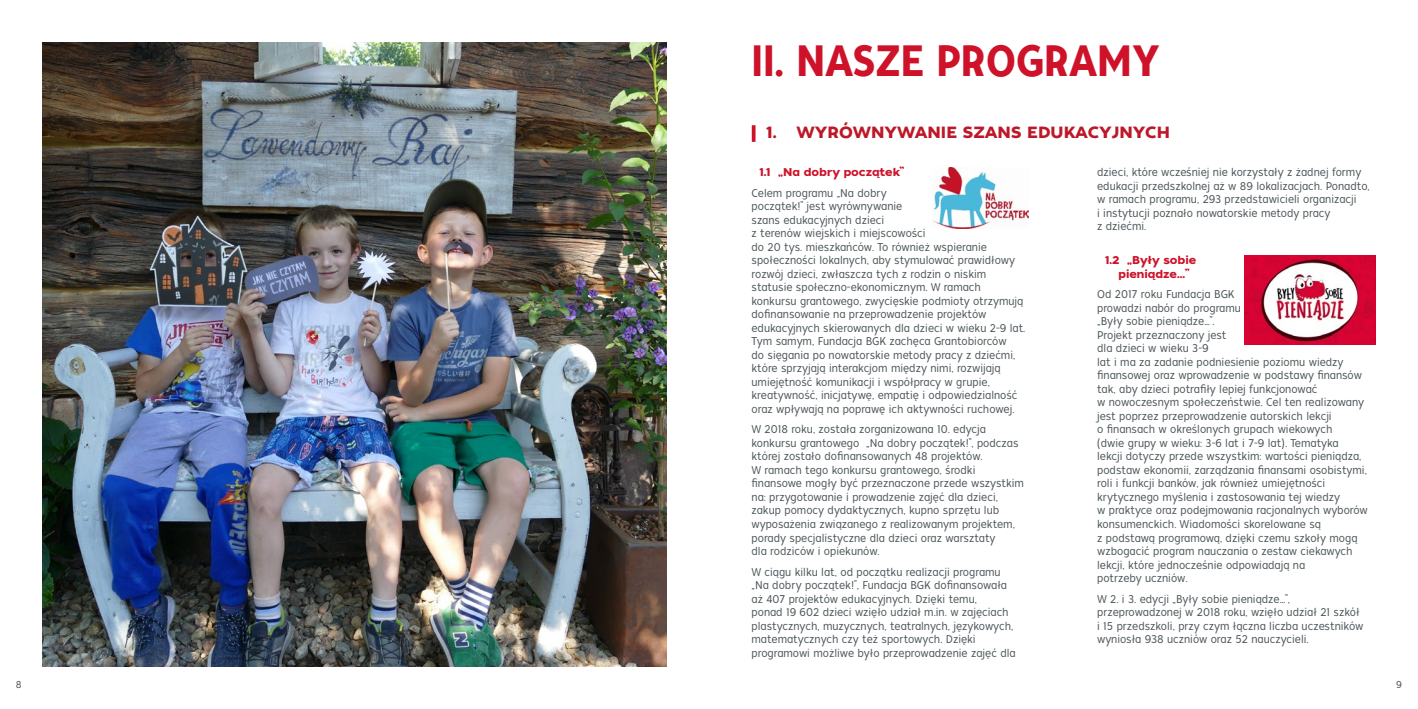
<style>
.page{position:relative;width:1418px;height:709px;background:#fff}
.page>*{position:absolute;margin:0;border:0;box-sizing:border-box;transform-origin:0 0}
.t1{font:43.75px "Tide Sans Cond 500 Dudette";color:#cd1229}
.t2{font:16.25px "Tide Sans 600 Bunny";color:#bd1827}
.t3{font:11.25px/13.5px "Tide Sans Cond 300 Lil Kahuna";color:#4b5559}
.t4{font:11.25px/13.5px "Tide Sans 600 Bunny";color:#cd1229;text-align:center}
.t5{font:10px "Tide Sans Cond 300 Lil Kahuna";color:#4b5559}
</style>
<div class="page">
<svg style="left:751px;top:125px;width:4px;height:17px"></svg>
<img style="left:43px;top:43px;width:623px;height:623px">
<img style="left:932px;top:167px;width:96px;height:62px">
<img style="left:1244px;top:255px;width:131px;height:89px">
<h1 class="t1" style="left:751px;top:33px;width:410px">II. NASZE PROGRAMY</h1>
<h2 class="t2" style="left:765px;top:122px;width:406px">1. WYRÓWNYWANIE SZANS EDUKACYJNYCH</h2>
<p class="t4" style="left:759px;top:166px;width:146px">1.1 „Na dobry początek”</p>
<p class="t3" style="left:751px;top:186px;width:275px">Celem programu „Na dobry<br>początek!” jest wyrównywanie<br>szans edukacyjnych dzieci<br>z terenów wiejskich i miejscowości<br>do 20 tys. mieszkańców. To również wspieranie społeczności lokalnych, aby stymulować prawidłowy rozwój dzieci, zwłaszcza tych z rodzin o niskim statusie społeczno-ekonomicznym. W ramach konkursu grantowego, zwycięskie podmioty otrzymują dofinansowanie na przeprowadzenie projektów edukacyjnych skierowanych dla dzieci w wieku 2-9 lat.<br>Tym samym, Fundacja BGK zachęca Grantobiorców<br>do sięgania po nowatorskie metody pracy z dziećmi, które sprzyjają interakcjom między nimi, rozwijają umiejętność komunikacji i współpracy w grupie, kreatywność, inicjatywę, empatię i odpowiedzialność oraz wpływają na poprawę ich aktywności ruchowej.</p>
<p class="t3" style="left:751px;top:423px;width:274px">W 2018 roku, została zorganizowana 10. edycja konkursu grantowego „Na dobry początek!”, podczas której zostało dofinansowanych 48 projektów.<br>W ramach tego konkursu grantowego, środki finansowe mogły być przeznaczone przede wszystkim na: przygotowanie i prowadzenie zajęć dla dzieci, zakup pomocy dydaktycznych, kupno sprzętu lub wyposażenia związanego z realizowanym projektem, porady specjalistyczne dla dzieci oraz warsztaty<br>dla rodziców i opiekunów.</p>
<p class="t3" style="left:751px;top:565px;width:266px">W ciągu kilku lat, od początku realizacji programu „Na dobry początek!”, Fundacja BGK dofinansowała aż 407 projektów edukacyjnych. Dzięki temu,<br>ponad 19 602 dzieci wzięło udział m.in. w zajęciach plastycznych, muzycznych, teatralnych, językowych, matematycznych czy też sportowych. Dzięki programowi możliwe było przeprowadzenie zajęć dla</p>
<p class="t3" style="left:1097px;top:166px;width:274px">dzieci, które wcześniej nie korzystały z żadnej formy edukacji przedszkolnej aż w 89 lokalizacjach. Ponadto, w ramach programu, 293 przedstawicieli organizacji<br>i instytucji poznało nowatorskie metody pracy<br>z dziećmi.</p>
<p class="t4" style="left:1104px;top:254px;width:93px">1.2 „Były sobie pieniądze…”</p>
<p class="t3" style="left:1097px;top:288px;width:272px">Od 2017 roku Fundacja BGK<br>prowadzi nabór do programu<br>„Były sobie pieniądze…”.<br>Projekt przeznaczony jest<br>dla dzieci w wieku 3-9<br>lat i ma za zadanie podniesienie poziomu wiedzy finansowej oraz wprowadzenie w podstawy finansów tak, aby dzieci potrafiły lepiej funkcjonować<br>w nowoczesnym społeczeństwie. Cel ten realizowany jest poprzez przeprowadzenie autorskich lekcji<br>o finansach w określonych grupach wiekowych<br>(dwie grupy w wieku: 3-6 lat i 7-9 lat). Tematyka<br>lekcji dotyczy przede wszystkim: wartości pieniądza, podstaw ekonomii, zarządzania finansami osobistymi, roli i funkcji banków, jak również umiejętności krytycznego myślenia i zastosowania tej wiedzy<br>w praktyce oraz podejmowania racjonalnych wyborów konsumenckich. Wiadomości skorelowane są<br>z podstawą programową, dzięki czemu szkoły mogą wzbogacić program nauczania o zestaw ciekawych lekcji, które jednocześnie odpowiadają na<br>potrzeby uczniów.</p>
<p class="t3" style="left:1097px;top:592px;width:268px">W 2. i 3. edycji „Były sobie pieniądze…”, przeprowadzonej w 2018 roku, wzięło udział 21 szkół i 15 przedszkoli, przy czym łączna liczba uczestników wyniosła 938 uczniów oraz 52 nauczycieli.</p>
<p class="t5" style="left:16px;top:678px;width:7px">8</p>
<p class="t5" style="left:1396px;top:678px;width:7px">9</p>
</div>
